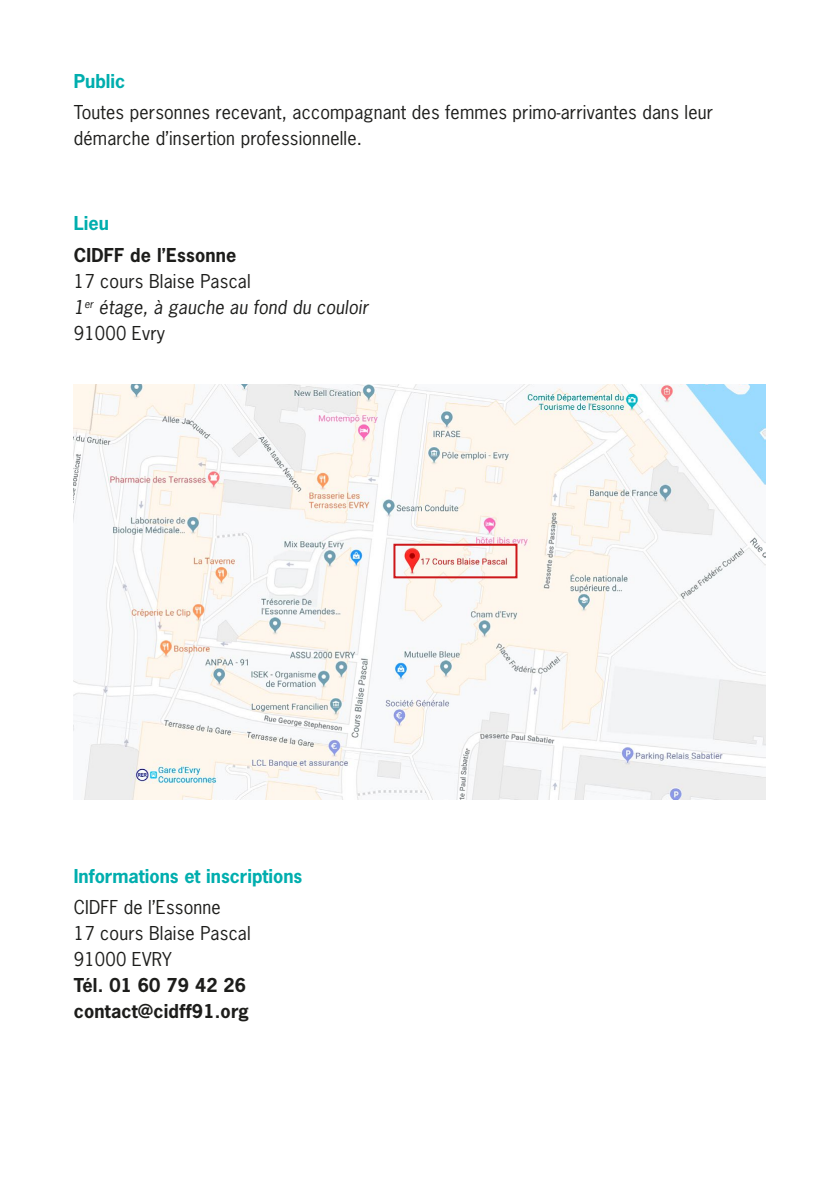
<style>
.page{position:relative;width:840px;height:1191px;background:#fff}
.page>*{position:absolute;margin:0;border:0;box-sizing:border-box;transform-origin:0 0}
.t1{font:18px/26px "News Gothic Std";letter-spacing:.01em;color:#1d1d1b}
.t2{font:italic 18px/26px "News Gothic Std";letter-spacing:.01em;color:#1d1d1b}
.t3{font:700 18px/26px "News Gothic Std";letter-spacing:.01em;color:#1d1d1b}
.t4{font:700 18px "News Gothic Std";color:#00aeae}
.s1{font-style:normal}
</style>
<div class="page">
<img style="left:74px;top:384px;width:691px;height:415px">
<div style="left:393px;top:544px;width:124px;height:34px;border:2px solid #cd171a"></div>
<p class="t4" style="left:74px;top:69px;width:53px">Public</p>
<p class="t1" style="left:74px;top:99px;width:640px">Toutes personnes recevant, accompagnant des femmes primo-arrivantes dans leur démarche d’insertion professionnelle.</p>
<p class="t4" style="left:74px;top:211px;width:37px">Lieu</p>
<p class="t3" style="left:74px;top:241px;width:164px">CIDFF de l’Essonne</p>
<p class="t2" style="left:74px;top:268px;width:296px"><span class="s1">17 cours Blaise Pascal<br></span>1<sup>er</sup> étage, à gauche au fond du couloir<br><span class="s1">91000 Evry</span></p>
<p class="t4" style="left:74px;top:864px;width:230px">Informations et inscriptions</p>
<p class="t1" style="left:74px;top:894px;width:178px">CIDFF de l’Essonne<br>17 cours Blaise Pascal<br>91000 EVRY</p>
<p class="t3" style="left:74px;top:972px;width:176px">Tél. 01 60 79 42 26 contact@cidff91.org</p>
</div>
